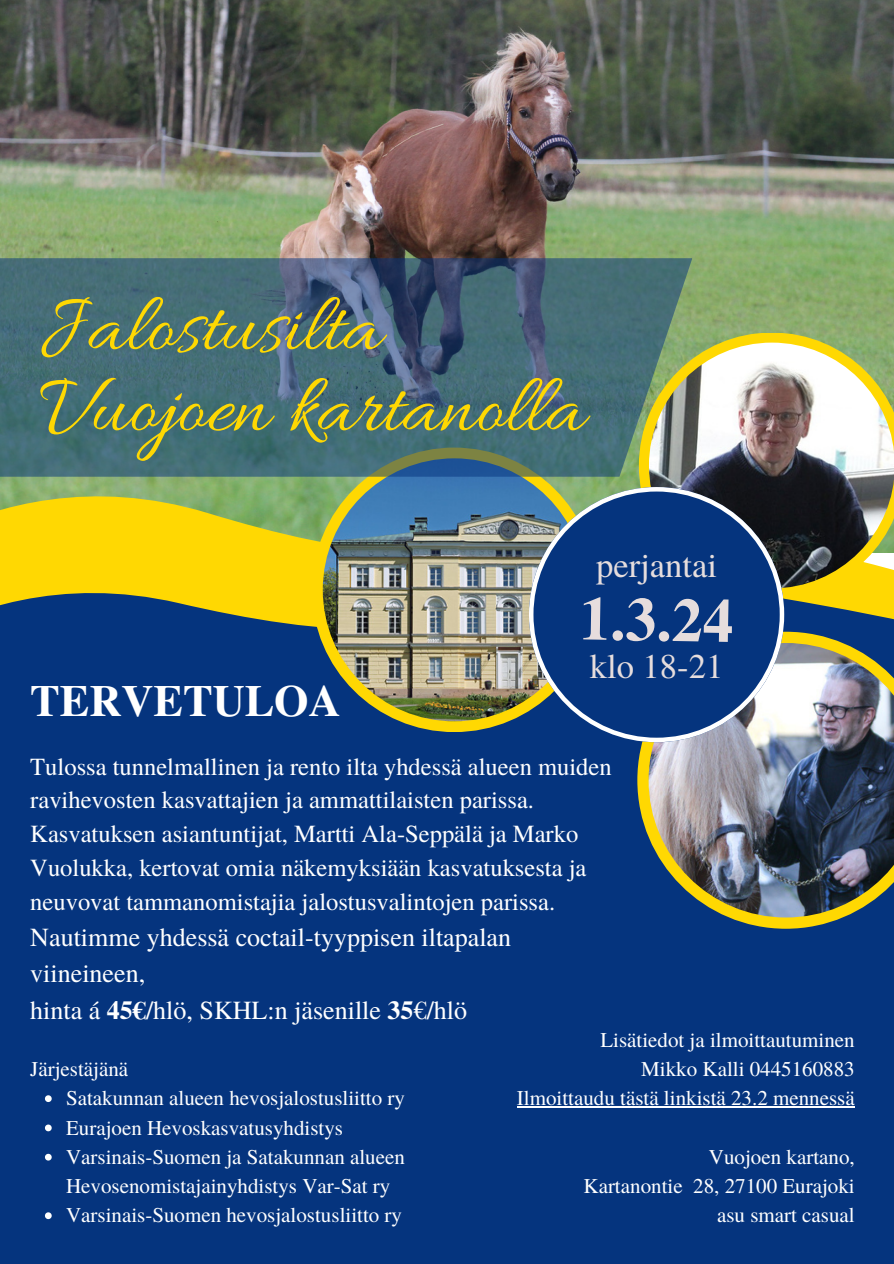
<style>
.page{position:relative;width:894px;height:1264px;background:#fff}
.page>*{position:absolute;margin:0;border:0;box-sizing:border-box;transform-origin:0 0}
.t1{font:85.2px/81px "Allura";color:#ffd802}
.t2{font:700 61.65px "Te X Gyre Termes";color:#e6dddd}
.t3{font:700 44.4px "Te X Gyre Termes";color:#fff}
.t4{font:34.65px "Te X Gyre Termes";color:#e6dddd}
.t5{font:26.1px/36.6px "Te X Gyre Termes";color:#fff}
.t6{font:24.6px/33.8px "Te X Gyre Termes";color:#fff}
.t7{font:21px/29.2px "Te X Gyre Termes";color:#fff}
.s1{font-weight:700}
</style>
<div class="page">
<img style="left:0;top:0;width:893px;height:478px">
<svg style="left:0;top:478px;width:638px;height:107px;background:#d4c927"></svg>
<div style="left:0;top:585px;width:893px;height:678px;background:#05347e"></div>
<svg style="left:642px;top:336px;width:251px;height:259px;background:#d2c735"></svg>
<img style="left:648px;top:342px;width:245px;height:246px;border-radius:50%">
<div style="left:312px;top:447px;width:284px;height:285px;background:#ffd802;border-radius:50%"></div>
<img style="left:323px;top:458px;width:262px;height:263px;border-radius:50%">
<svg style="left:637px;top:631px;width:186px;height:297px"></svg>
<svg style="left:641px;top:635px;width:203px;height:289px;fill:#f7d206"></svg>
<img style="left:648px;top:643px;width:245px;height:274px">
<svg style="left:529px;top:487px;width:255px;height:255px"></svg>
<svg style="left:0;top:258px;width:692px;height:218px;background:#496d75"></svg>
<svg style="left:45px;top:1095px;width:7px;height:7px"></svg>
<svg style="left:45px;top:1124px;width:7px;height:7px"></svg>
<svg style="left:45px;top:1153px;width:7px;height:7px"></svg>
<svg style="left:45px;top:1212px;width:7px;height:7px"></svg>
<hr style="left:517px;top:1106px;width:337px;height:1px;background:#fff">
<p class="t1" style="left:39px;top:292px;width:547px">Jalostusilta<br>Vuojoen kartanolla</p>
<p class="t4" style="left:596px;top:540px;width:122px">perjantai</p>
<p class="t2" style="left:580px;top:570px;width:155px;rotate:1deg">1.3.24</p>
<h1 class="t3" style="left:30px;top:666px;width:312px">TERVETULOA</h1>
<p class="t4" style="left:589px;top:641px;width:135px">klo 18-21</p>
<p class="t6" style="left:30px;top:748px;width:582px">Tulossa tunnelmallinen ja rento ilta yhdessä alueen muiden ravihevosten kasvattajien ja ammattilaisten parissa.<br>Kasvatuksen asiantuntijat, Martti Ala-Seppälä ja Marko Vuolukka, kertovat omia näkemyksiään kasvatuksesta ja neuvovat tammanomistajia jalostusvalintojen parissa.</p>
<p class="t5" style="left:30px;top:917px;width:482px">Nautimme yhdessä coctail-tyyppisen iltapalan viineineen,<br>hinta á <span class="s1">45€</span>/hlö, SKHL:n jäsenille <span class="s1">35</span>€/hlö</p>
<h4 class="t7" style="left:30px;top:1053px;width:99px">Järjestäjänä</h4>
<h2 class="t7" style="left:66px;top:1082px;width:340px">Satakunnan alueen hevosjalostusliitto ry</h2>
<h4 class="t7" style="left:66px;top:1111px;width:278px">Eurajoen Hevoskasvatusyhdistys</h4>
<h3 class="t7" style="left:66px;top:1141px;width:340px">Varsinais-Suomen ja Satakunnan alueen<br>Hevosenomistajainyhdistys Var-Sat ry</h3>
<h5 class="t7" style="left:66px;top:1199px;width:337px">Varsinais-Suomen hevosjalostusliitto ry</h5>
<p class="t7" style="left:600px;top:1024px;width:256px">Lisätiedot ja ilmoittautuminen</p>
<p class="t7" style="left:641px;top:1053px;width:215px">Mikko Kalli 0445160883</p>
<p class="t7" style="left:517px;top:1082px;width:339px">Ilmoittaudu tästä linkistä 23.2 mennessä</p>
<p class="t7" style="left:708px;top:1141px;width:147px">Vuojoen kartano,</p>
<p class="t7" style="left:583px;top:1170px;width:273px">Kartanontie 28, 27100 Eurajoki</p>
<p class="t7" style="left:717px;top:1199px;width:139px">asu smart casual</p>
</div>
